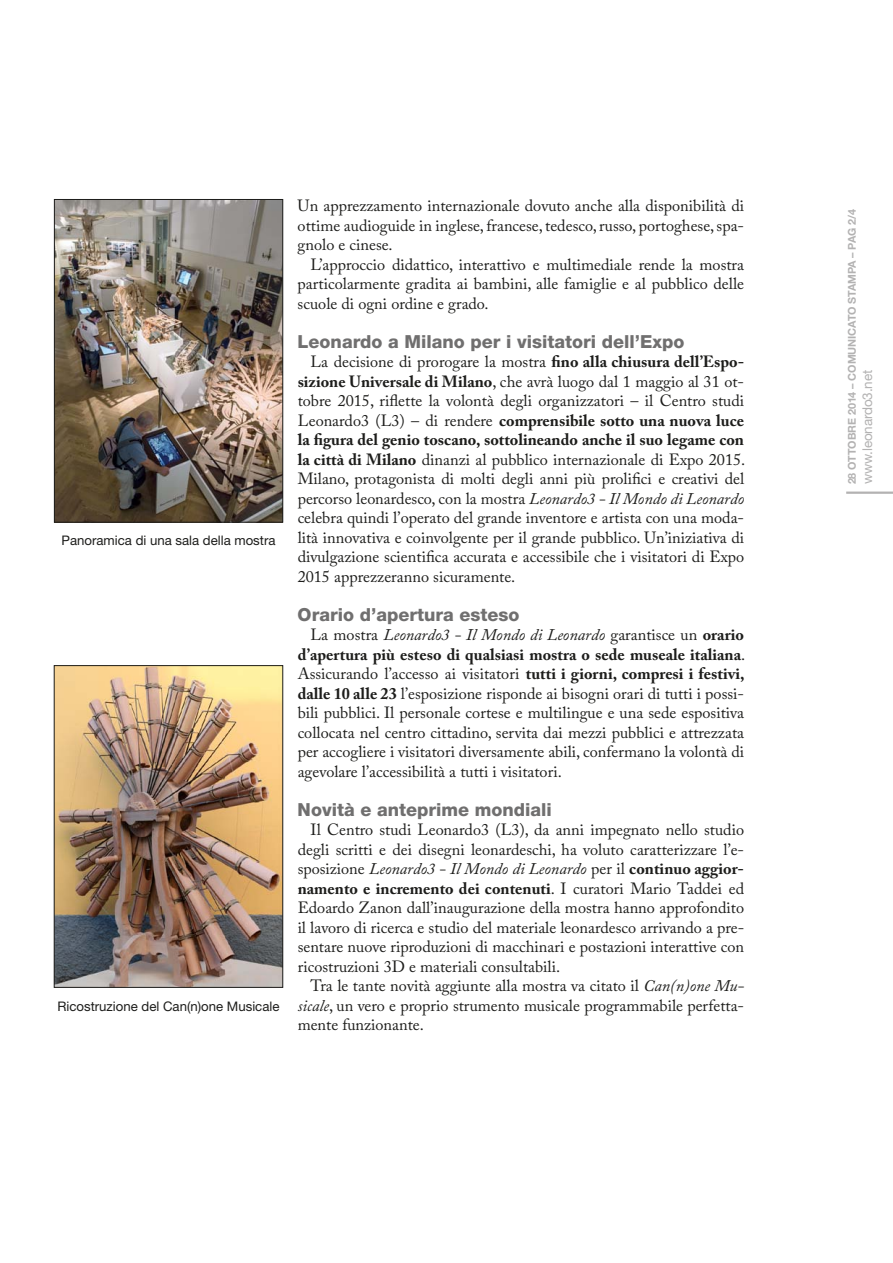
<style>
.page{position:relative;width:893px;height:1263px;background:#fff}
.page>*{position:absolute;margin:0;border:0;box-sizing:border-box;transform-origin:0 0}
.t1{font:800 18px "Helvetica Neue LT";color:#706f6f}
.t2{font:16.2px/19.5px "Adobe Caslon Pro";color:#1d1d1b;text-align:justify}
.t3{font:13.5px "Helvetica Neue LT";letter-spacing:-.01em;color:#b3b2b2}
.t4{font:13.2px "Helvetica Neue LT";color:#1d1d1b}
.t5{font:700 10.8px "Helvetica Neue LT";letter-spacing:-.01em;color:#b3b2b2}
.s1{font-weight:700}
.s2{font-style:italic}
</style>
<div class="page">
<img style="left:56px;top:201px;width:225px;height:319px">
<div style="left:54px;top:199px;width:229px;height:323px;border:1px solid #1d1d1b"></div>
<hr style="left:846px;top:491px;width:47px;height:3px;background:#b3b2b2">
<img style="left:56px;top:667px;width:225px;height:319px">
<div style="left:54px;top:665px;width:229px;height:323px;border:1px solid #1d1d1b"></div>
<p class="t4" style="left:62px;top:532px;width:215px">Panoramica di una sala della mostra</p>
<p class="t4" style="left:57px;top:998px;width:223px">Ricostruzione del Can(n)one Musicale</p>
<p class="t2" style="left:298px;top:196px;width:448px">Un apprezzamento internazionale dovuto anche alla disponibilità di ottime audioguide in inglese, francese, tedesco, russo, portoghese, spa&shy;gnolo e cinese.</p>
<p class="t2" style="left:298px;top:254px;width:448px;text-indent:13px">L’approccio didattico, interattivo e multimediale rende la mostra particolarmente gradita ai bambini, alle famiglie e al pubblico delle scuole di ogni ordine e grado.</p>
<p class="t1" style="left:298px;top:330px;width:388px">Leonardo a Milano per i visitatori dell’Expo</p>
<p class="t2" style="left:298px;top:352px;width:449px;text-indent:13px">La decisione di prorogare la mostra <span class="s1">fino alla chiusura dell’Espo&shy;sizione Universale di Milano</span>, che avrà luogo dal 1 maggio al 31 ot&shy;tobre 2015, riflette la volontà degli organizzatori – il Centro studi Leonardo3 (L3) – di rendere <span class="s1">comprensibile sotto una nuova luce la figura del genio toscano, sottolineando anche il suo legame con la città di Milano</span> dinanzi al pubblico internazionale di Expo 2015.<br>Milano, protagonista di molti degli anni più prolifici e creativi del percorso leonardesco, con la mostra <span class="s2">Leonardo3 - Il Mondo di Leonardo </span>celebra quindi l’operato del grande inventore e artista con una moda&shy;lità innovativa e coinvolgente per il grande pubblico. Un’iniziativa di divulgazione scientifica accurata e accessibile che i visitatori di Expo 2015 apprezzeranno sicuramente.</p>
<p class="t1" style="left:298px;top:603px;width:223px">Orario d’apertura esteso</p>
<p class="t2" style="left:298px;top:625px;width:449px;text-indent:13px">La mostra <span class="s2">Leonardo3 - Il Mondo di Leonardo</span> garantisce un <span class="s1">orario d’apertura più esteso di qualsiasi mostra o sede museale italiana</span>.<br>Assicurando l’accesso ai visitatori <span class="s1">tutti i giorni, compresi i festivi, dalle 10 alle 23</span> l’esposizione risponde ai bisogni orari di tutti i possi&shy;bili pubblici. Il personale cortese e multilingue e una sede espositiva collocata nel centro cittadino, servita dai mezzi pubblici e attrezzata per accogliere i visitatori diversamente abili, confermano la volontà di agevolare l’accessibilità a tutti i visitatori.</p>
<p class="t1" style="left:298px;top:798px;width:256px">Novità e anteprime mondiali</p>
<p class="t2" style="left:298px;top:820px;width:448px;text-indent:13px">Il Centro studi Leonardo3 (L3), da anni impegnato nello studio degli scritti e dei disegni leonardeschi, ha voluto caratterizzare l’e&shy;sposizione <span class="s2">Leonardo3 - Il Mondo di Leonardo</span> per il <span class="s1">continuo aggior&shy;namento e incremento dei contenuti</span>. I curatori Mario Taddei ed Edoardo Zanon dall’inaugurazione della mostra hanno approfondito il lavoro di ricerca e studio del materiale leonardesco arrivando a pre&shy;sentare nuove riproduzioni di macchinari e postazioni interattive con ricostruzioni 3D e materiali consultabili.</p>
<p class="t2" style="left:298px;top:976px;width:448px;text-indent:13px">Tra le tante novità aggiunte alla mostra va citato il <span class="s2">Can(n)one Mu&shy;sicale</span>, un vero e proprio strumento musicale programmabile perfetta&shy;mente funzionante.</p>
<p class="t5" style="left:845px;top:484px;width:277px;rotate:-90deg">28 Otto bre 2014 – Co municato stampa – pag 2/4</p>
<p class="t3" style="left:859px;top:484px;width:116px;rotate:-90deg">www.leonardo3.net</p>
</div>
